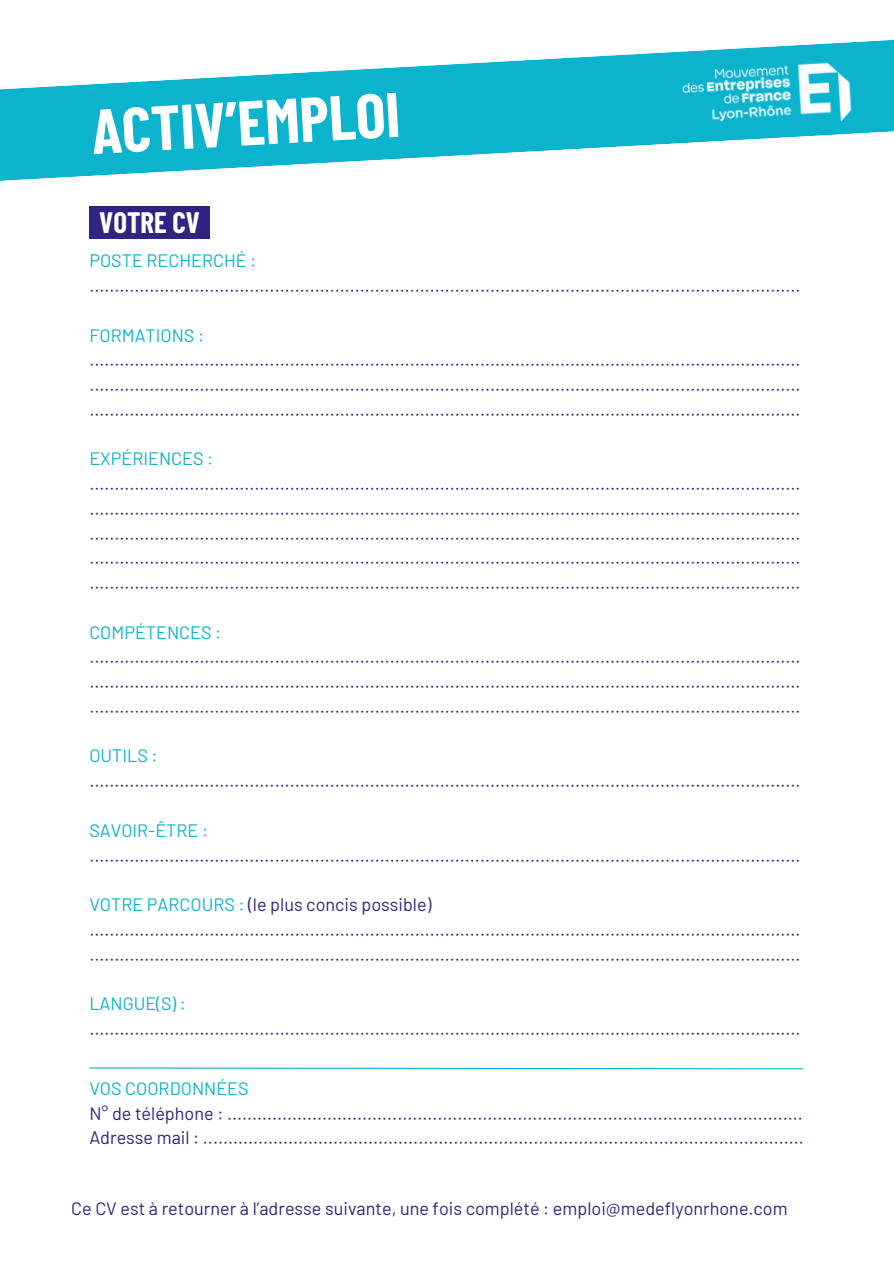
<style>
.page{position:relative;width:894px;height:1264px;background:#fff}
.page>*{position:absolute;margin:0;border:0;box-sizing:border-box;transform-origin:0 0}
.t1{font:700 63px "Barlow Condensed";color:#fff}
.t2{font:700 28.8px "Barlow Condensed";color:#fff}
.t3{font:18px/24.8px "Barlow";color:#2f2483}
.t4{font:18px "Barlow";color:#0bb3cd}
.s1{color:#0bb3cd}
</style>
<div class="page">
<svg style="left:0;top:40px;width:893px;height:141px;fill:#0bb3cd"></svg>
<img style="left:659px;top:40px;width:214px;height:104px">
<div style="left:89px;top:207px;width:121px;height:32px;background:#2f2483"></div>
<svg style="left:89px;top:1067px;width:714px;height:2px"></svg>
<p class="t1" style="left:89px;top:91px;width:310px;rotate:-3deg">ACTIV’EMPLOI</p>
<p class="t2" style="left:99px;top:204px;width:102px">VOTRE CV</p>
<h1 class="t3" style="left:89px;top:248px;width:712px"><span class="s1">POSTE RECHERCHÉ : </span>..............................................................................................................................................</h1>
<p class="t4" style="left:89px;top:323px;width:116px">FORMATIONS :</p>
<h2 class="t3" style="left:89px;top:347px;width:712px;text-align:justify">.............................................................................................................................................. .............................................................................................................................................. ..............................................................................................................................................</h2>
<h3 class="t4" style="left:89px;top:447px;width:125px">EXPÉRIENCES :</h3>
<p class="t3" style="left:89px;top:470px;width:712px;text-align:justify">.............................................................................................................................................. .............................................................................................................................................. ..............................................................................................................................................</p>
<p class="t3" style="left:89px;top:545px;width:712px">.............................................................................................................................................. ..............................................................................................................................................</p>
<p class="t4" style="left:89px;top:620px;width:133px">COMPÉTENCES :</p>
<p class="t3" style="left:89px;top:644px;width:712px;text-align:justify">.............................................................................................................................................. .............................................................................................................................................. ..............................................................................................................................................</p>
<p class="t3" style="left:89px;top:743px;width:712px"><span class="s1">OUTILS : </span>..............................................................................................................................................</p>
<p class="t4" style="left:89px;top:818px;width:120px">SAVOIR-ÊTRE :</p>
<p class="t3" style="left:89px;top:842px;width:712px">..............................................................................................................................................</p>
<h3 class="t3" style="left:89px;top:891px;width:343px"><span class="s1">VOTRE PARCOURS :</span> (le plus concis possible)</h3>
<p class="t3" style="left:89px;top:916px;width:712px">.............................................................................................................................................. ..............................................................................................................................................</p>
<p class="t3" style="left:89px;top:990px;width:712px"><span class="s1">LANGUE(S) : </span>..............................................................................................................................................</p>
<p class="t4" style="left:89px;top:1076px;width:161px">VOS COORDONNÉES</p>
<p class="t3" style="left:89px;top:1100px;width:716px">N° de téléphone : ...................................................................................................................<br>Adresse mail : ........................................................................................................................</p>
<p class="t3" style="left:71px;top:1195px;width:717px">Ce CV est à retourner à l’adresse suivante, une fois complété : emploi@medeflyonrhone.com</p>
</div>
